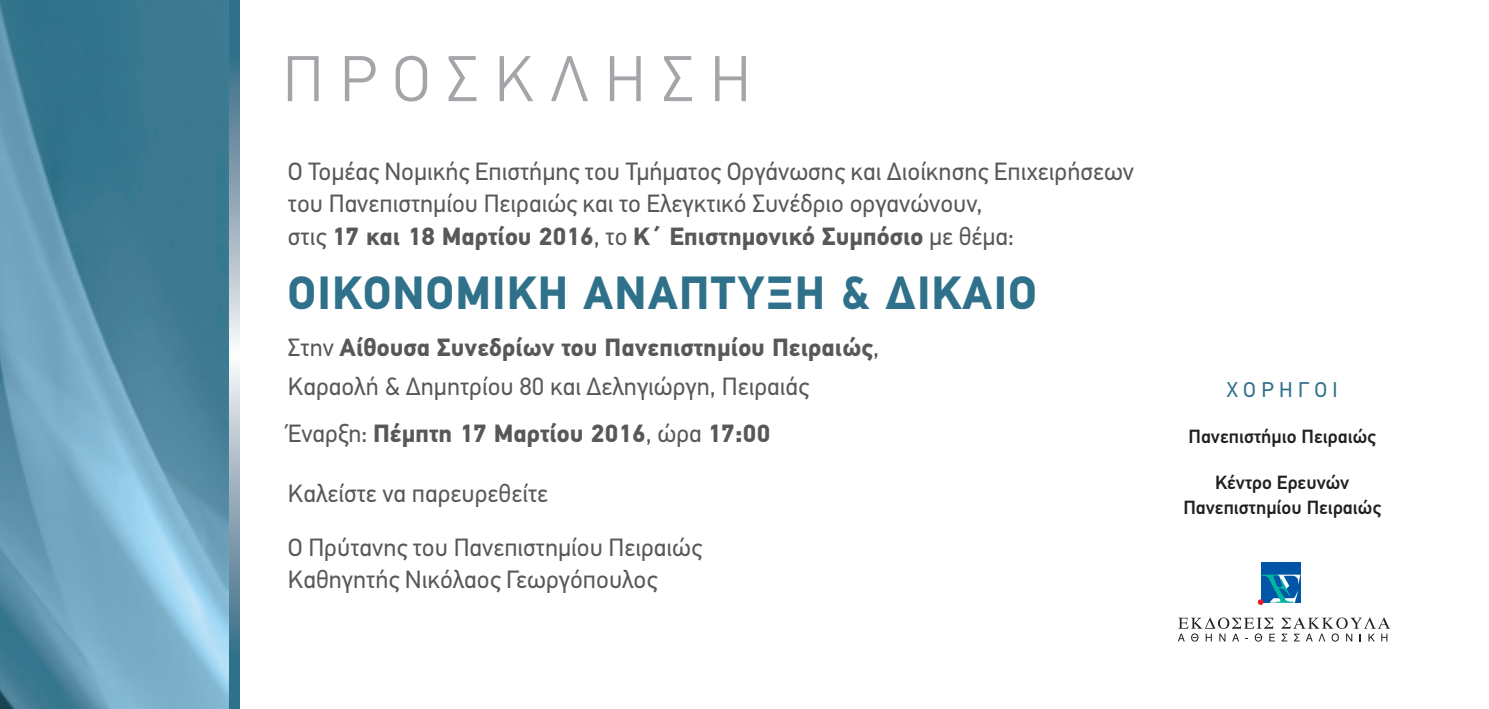
<style>
.page{position:relative;width:1489px;height:709px;background:#fff}
.page>*{position:absolute;margin:0;border:0;box-sizing:border-box;transform-origin:0 0}
.t1{font:300 64.75px "PF Din Text Pro";letter-spacing:.25em;color:#a4a5a9}
.t2{font:700 46.75px "PF Din Text Pro";letter-spacing:.03em;color:#2f718a}
.t3{font:25px/32.5px "PF Din Text Pro";color:#57585a}
.t4{font:700 25px "PF Din Text Pro";color:#57585a}
.t5{font:21.5px "PF Din Text Pro";letter-spacing:.25em;color:#2f718a}
.t6{font:500 19.25px/25px "PF Din Text Pro";color:#231f20;text-align:center}
.s1{font-weight:700}
.s2{font-weight:400}
</style>
<div class="page">
<svg style="left:229px;top:0;width:11px;height:343px;background:#82a1b1"></svg>
<svg style="left:229px;top:367px;width:11px;height:342px;background:#82a1b2"></svg>
<img style="left:0;top:0;width:229px;height:709px">
<div style="left:1260px;top:562px;width:40px;height:40px;background:#0155a6"></div>
<svg style="left:1257px;top:574px;width:43px;height:31px"></svg>
<svg style="left:1178px;top:617px;width:96px;height:24px"></svg>
<svg style="left:1281px;top:617px;width:108px;height:24px"></svg>
<h1 class="t1" style="left:283px;top:42px;width:469px">ΠΡΟΣΚΛΗΣΗ</h1>
<p class="t3" style="left:288px;top:155px;width:847px">Ο Τομέας Νομικής Επιστήμης του Τμήματος Οργάνωσης και Διοίκησης Επιχειρήσεων του Πανεπιστημίου Πειραιώς και το Ελεγκτικό Συνέδριο οργανώνουν,<br>στις <span class="s1">17 και 18 Μαρτίου 2016</span>, το <span class="s1">Κ΄ Επιστημονικό Συμπόσιο</span> με θέμα:</p>
<h2 class="t2" style="left:288px;top:264px;width:750px">ΟΙΚΟΝΟΜΙΚΗ ΑΝΑΠΤΥΞΗ &amp; ΔΙΚΑΙΟ</h2>
<p class="t3" style="left:288px;top:327px;width:593px;line-height:39.5px">Στην <span class="s1">Αίθουσα Συνεδρίων του Πανεπιστημίου Πειραιώς</span>,<br>Καραολή &amp; Δημητρίου 80 και Δεληγιώργη, Πειραιάς</p>
<p class="t4" style="left:288px;top:418px;width:483px"><span class="s2">Έναρξη:</span> Πέμπτη 17 Μαρτίου 2016<span class="s2">, ώρα</span> 17:00</p>
<p class="t3" style="left:288px;top:467px;width:415px;line-height:53.5px">Καλείστε να παρευρεθείτε<br>Ο Πρύτανης του Πανεπιστημίου Πειραιώς</p>
<p class="t3" style="left:288px;top:564px;width:371px">Καθηγητής Νικόλαος Γεωργόπουλος</p>
<p class="t5" style="left:1226px;top:376px;width:112px">ΧΟΡΗΓΟΙ</p>
<p class="t6" style="left:1188px;top:424px;width:189px">Πανεπιστήμιο Πειραιώς</p>
<p class="t6" style="left:1183px;top:470px;width:199px">Κέντρο Ερευνών<br>Πανεπιστημίου Πειραιώς</p>
</div>
